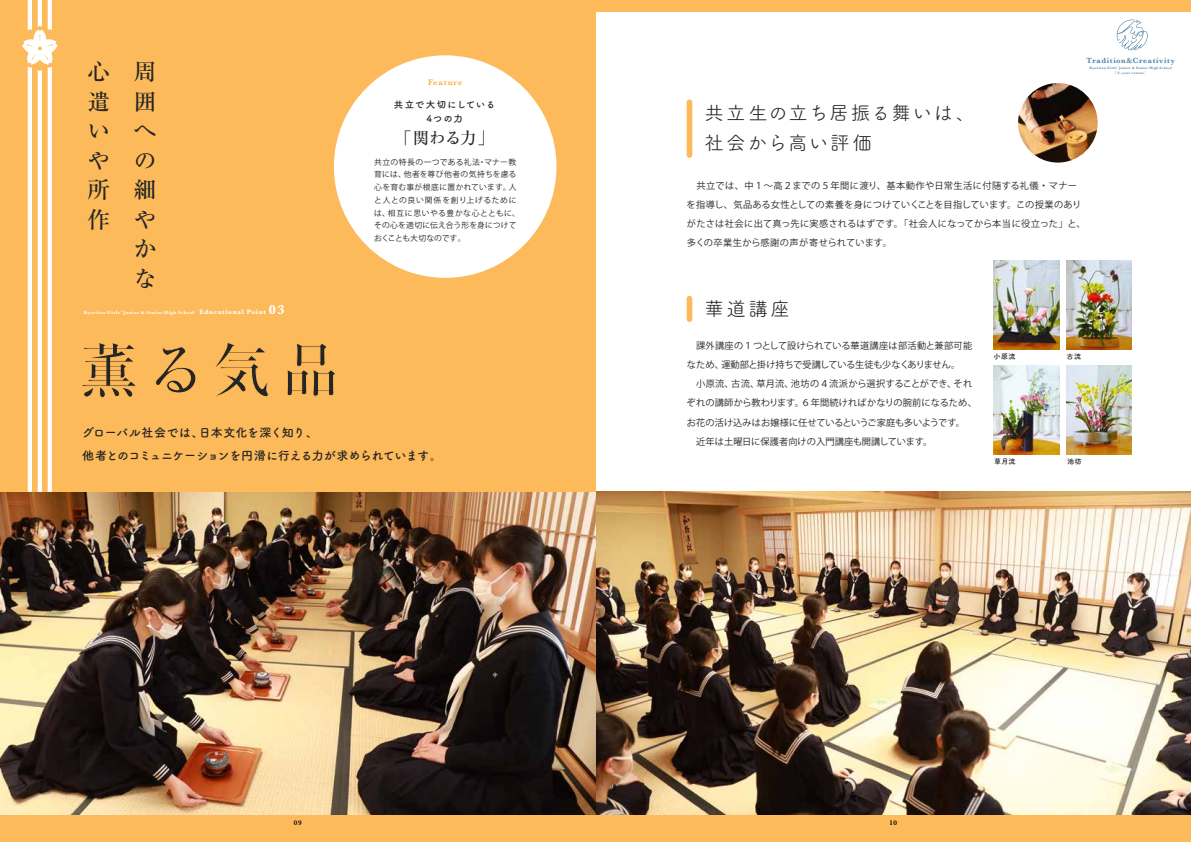
<style>
.page{position:relative;width:1191px;height:842px;background:#fff}
.page>*{position:absolute;margin:0;border:0;box-sizing:border-box;transform-origin:0 0}
.t1{font:500 59.5px "Ryumin";color:#252525}
.t2{font:500 22.7px/29.5px "Ryumin";color:#252525;text-align:justify}
.t3{font:19.5px "Tsuku A Rd Gothic";letter-spacing:.05em;color:#252525}
.t4{font:19.5px "Tsuku A Rd Gothic";letter-spacing:.09em;color:#252525}
.t5{font:500 16.3px "Ryumin";color:#252525}
.t6{font:700 12px/22.7px "Tsuku A Rd Gothic";letter-spacing:-.04em;color:#252525}
.t7{font:700 9.5px/14.2px "Tsuku A Rd Gothic";letter-spacing:.085em;color:#252525;text-align:center}
.t8{font:9.2px/19.1px "Koz Go Pr 6 N";letter-spacing:.01em;color:#252525}
.t9{font:9.2px/19.1px "Koz Go Pr 6 N";letter-spacing:.03em;color:#252525}
.t10{font:600 8.4px "Baskerville";letter-spacing:.1em;color:#fea937}
.t11{font:7.8px/12.8px "Koz Go Pr 6 N";letter-spacing:.04em;color:#252525}
.t12{font:600 7.8px "Baskerville";letter-spacing:.085em;color:#447ba1}
.t13{font:700 7.1px "Tsuku A Rd Gothic";letter-spacing:.05em;color:#252525}
.t14{font:600 7.1px "Baskerville";color:#000}
.t15{font:700 4.7px "Baskerville";letter-spacing:.075em;color:#fff}
.t16{font:600 3.5px/5px "Baskerville";letter-spacing:.085em;color:#447ba1;text-align:center}
.s1{font-size:6.7px}
.s2{font-size:13.3px}
.s3{font-family:"Tsuku A Rd Gothic";font-weight:700}
</style>
<div class="page">
<img style="left:0;top:492px;width:1191px;height:323px">
<div style="left:0;top:0;width:1191px;height:12px;background:#fdba5a"></div>
<div style="left:0;top:0;width:595px;height:492px;background:#fdba5a"></div>
<hr style="left:28px;top:0;width:4px;height:492px;background:#fff">
<hr style="left:38px;top:0;width:4px;height:492px;background:#fff">
<hr style="left:48px;top:0;width:4px;height:492px;background:#fff">
<div style="left:334px;top:55px;width:222px;height:223px;background:#fff;border-radius:50%"></div>
<img style="left:1018px;top:83px;width:79px;height:80px;border-radius:40px">
<svg style="left:1116px;top:20px;width:31px;height:30px"></svg>
<div style="left:686px;top:102px;width:6px;height:53px;background:#fdba5a"></div>
<svg style="left:22px;top:26px;width:36px;height:45px"></svg>
<div style="left:686px;top:299px;width:6px;height:20px;background:#fdba5a"></div>
<img style="left:993px;top:261px;width:66px;height:89px">
<img style="left:1066px;top:261px;width:66px;height:89px">
<img style="left:1066px;top:365px;width:66px;height:89px">
<img style="left:993px;top:365px;width:66px;height:89px">
<div style="left:0;top:815px;width:1191px;height:27px;background:#fdba5a"></div>
<h2 class="t2" style="left:88px;top:57px;width:23px">心遣いや所作</h2>
<h2 class="t2" style="left:134px;top:57px;width:23px">周囲への細やかな</h2>
<p class="t15" style="left:84px;top:309px;width:202px">Kyoritsu Girls’ Junior &amp; Senior High School <span class="s1">Educational Point</span> <span class="s2">03</span></p>
<p class="t10" style="left:428px;top:77px;width:36px">Feature</p>
<p class="t12" style="left:1086px;top:55px;width:90px">Tradition&amp;Creativity</p>
<p class="t16" style="left:1089px;top:65px;width:84px">Kyoritsu Girls’ Junior &amp; Senior High School<span class="s3">［</span> 6 -year course <span class="s3">］</span></p>
<p class="t7" style="left:394px;top:97px;width:103px">共立で大切にしている<br>4つの力</p>
<p class="t11" style="left:374px;top:155px;width:147px">共立の特長の一つである礼法・マナー教育には、他者を尊び他者の気持ちを慮る心を育む事が根底に置かれています。人と人との良い関係を創り上げるためには、相互に思いやる豊かな心とともに、その心を適切に伝え合う形を身につけておくことも大切なのです。</p>
<h3 class="t3" style="left:704px;top:98px;width:273px">共立生の立ち居振る舞いは、</h3>
<h3 class="t5" style="left:395px;top:128px;width:100px">「関わる力」</h3>
<h3 class="t4" style="left:704px;top:128px;width:169px">社会から高い評価</h3>
<p class="t9" style="left:686px;top:176px;width:400px">　共立では、中１～高２までの５年間に渡り、基本動作や日常生活に付随する礼儀・マナーを指導し、気品ある女性としての素養を身につけていくことを目指しています。この授業のありがたさは社会に出て真っ先に実感されるはずです。「社会人になってから本当に役立った」と、多くの卒業生から感謝の声が寄せられています。</p>
<h3 class="t4" style="left:704px;top:294px;width:87px">華道講座</h3>
<h1 class="t1" style="left:79px;top:334px;width:263px">薫る気品</h1>
<h3 class="t6" style="left:82px;top:420px;width:361px">グローバル社会では、日本文化を深く知り、<br>他者とのコミュニケーションを円滑に行える力が求められています。</h3>
<p class="t8" style="left:686px;top:336px;width:292px">　課外講座の１つとして設けられている華道講座は部活動と兼部可能なため、運動部と掛け持ちで受講している生徒も少なくありません。<br>　小原流、古流、草月流、池坊の４流派から選択することができ、それぞれの講師から教わります。６年間続ければかなりの腕前になるため、お花の活け込みはお嬢様に任せているというご家庭も多いようです。<br>　近年は土曜日に保護者向けの入門講座も開講しています。</p>
<p class="t13" style="left:993px;top:351px;width:23px">小原流</p>
<p class="t13" style="left:1066px;top:351px;width:16px">古流</p>
<p class="t13" style="left:994px;top:456px;width:23px">草月流</p>
<p class="t13" style="left:1067px;top:456px;width:16px">池坊</p>
<p class="t14" style="left:294px;top:817px;width:9px">09</p>
<p class="t14" style="left:889px;top:817px;width:9px">10</p>
</div>
